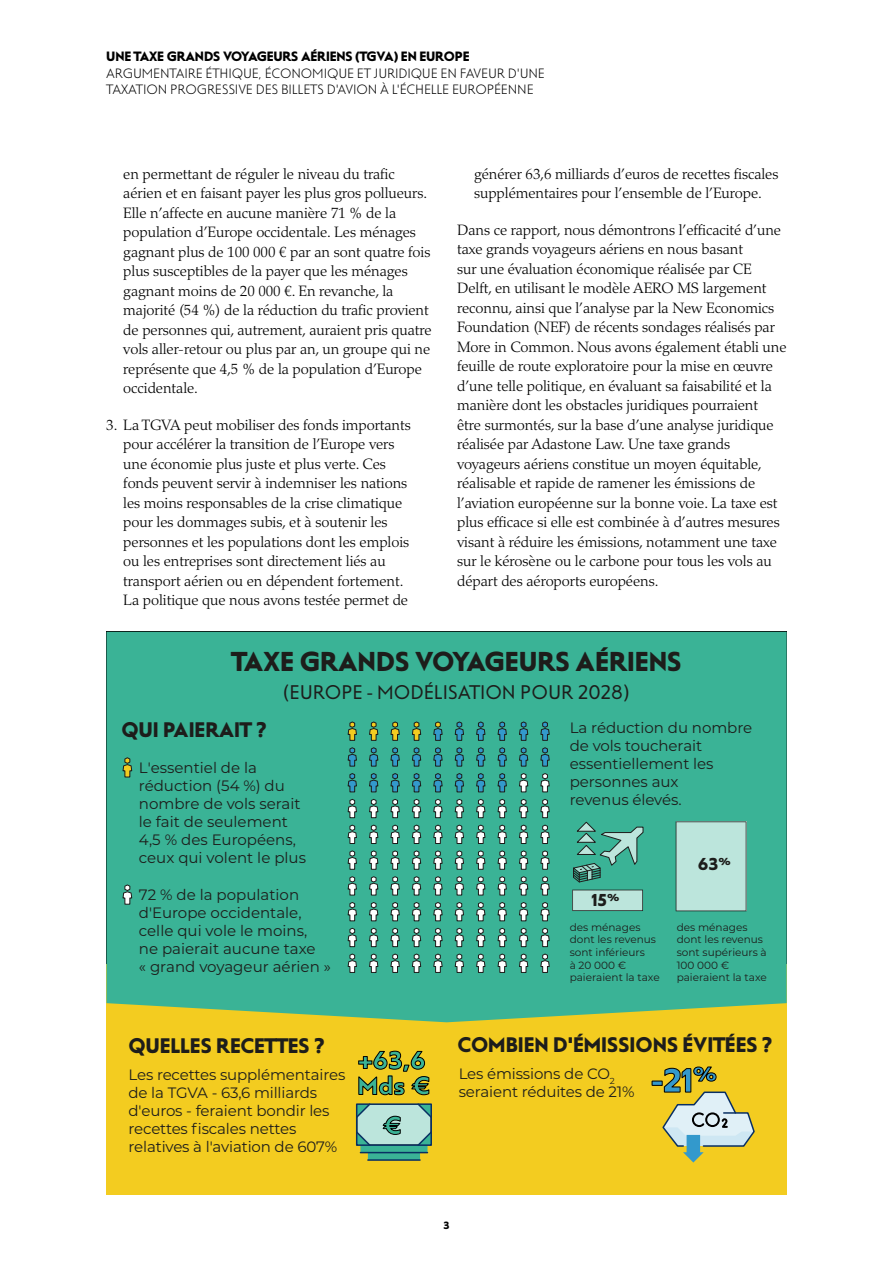
<style>
.page{position:relative;width:893px;height:1263px;background:#fff}
.page>*{position:absolute;margin:0;border:0;box-sizing:border-box;transform-origin:0 0}
.t1{font:33.6px "Steagal Bo";color:#39c}
.t2{font:27.3px "Steagal Bo";color:#1d1d1b}
.t3{font:25.05px/25.5px "Steagal Bo";color:#3ab396}
.t4{font:21px "Steagal Bo";color:#1d1d1b}
.t5{font:19.65px "Steagal Re";color:#1d1d1b}
.t6{font:17.25px "Steagal Bo";color:#1d1d1b}
.BODY{font:300 15px/19.5px "Palatino LT Std";letter-spacing:-.005em;color:#000}
.t7{font:15px/18px "Montserrat";letter-spacing:-.005em;color:#1d1d1b}
.t8{font:13.5px/16.5px "Steagal Li";letter-spacing:-.01em;color:#000}
.t9{font:13.5px "Steagal Bo";letter-spacing:-.01em;color:#000}
.t10{font:10.5px/12.6px "Montserrat";color:#1d1d1b}
.t11{font:10.5px "Steagal Bo";color:#000}
</style>
<div class="page">
<div style="left:107px;top:964px;width:680px;height:231px;background:#f3cc20"></div>
<div style="left:652px;top:1081px;width:10px;height:5px;border:1px solid #000"></div>
<svg style="left:661px;top:1066px;width:94px;height:96px"></svg>
<svg style="left:358px;top:1050px;width:71px;height:45px"></svg>
<hr style="left:368px;top:1159px;width:52px;height:2px;background:#092f63">
<svg style="left:355px;top:1103px;width:77px;height:57px;background:#86b9a8"></svg>
<div style="left:106px;top:632px;width:681px;height:390px;background:#3ab396"></div>
<svg style="left:347px;top:721px;width:10px;height:20px"></svg>
<svg style="left:369px;top:721px;width:10px;height:20px"></svg>
<svg style="left:390px;top:721px;width:10px;height:20px"></svg>
<svg style="left:412px;top:721px;width:10px;height:20px"></svg>
<svg style="left:433px;top:721px;width:10px;height:20px"></svg>
<svg style="left:454px;top:721px;width:10px;height:20px"></svg>
<svg style="left:476px;top:721px;width:10px;height:20px"></svg>
<svg style="left:497px;top:721px;width:10px;height:20px"></svg>
<svg style="left:519px;top:721px;width:10px;height:20px"></svg>
<svg style="left:540px;top:721px;width:10px;height:20px"></svg>
<svg style="left:347px;top:747px;width:10px;height:20px"></svg>
<svg style="left:369px;top:747px;width:10px;height:20px"></svg>
<svg style="left:390px;top:747px;width:10px;height:20px"></svg>
<svg style="left:412px;top:747px;width:10px;height:20px"></svg>
<svg style="left:433px;top:747px;width:10px;height:20px"></svg>
<svg style="left:454px;top:747px;width:10px;height:20px"></svg>
<svg style="left:476px;top:747px;width:10px;height:20px"></svg>
<svg style="left:497px;top:747px;width:10px;height:20px"></svg>
<svg style="left:519px;top:747px;width:10px;height:20px"></svg>
<svg style="left:540px;top:747px;width:10px;height:20px"></svg>
<svg style="left:347px;top:773px;width:10px;height:45px"></svg>
<svg style="left:369px;top:773px;width:10px;height:45px"></svg>
<svg style="left:390px;top:773px;width:10px;height:45px"></svg>
<svg style="left:412px;top:773px;width:10px;height:45px"></svg>
<svg style="left:433px;top:773px;width:10px;height:45px"></svg>
<svg style="left:454px;top:773px;width:10px;height:45px"></svg>
<svg style="left:476px;top:773px;width:10px;height:45px"></svg>
<svg style="left:497px;top:773px;width:10px;height:45px"></svg>
<svg style="left:519px;top:773px;width:10px;height:45px"></svg>
<svg style="left:540px;top:773px;width:10px;height:45px"></svg>
<svg style="left:347px;top:824px;width:10px;height:20px"></svg>
<svg style="left:369px;top:824px;width:10px;height:20px"></svg>
<svg style="left:390px;top:824px;width:10px;height:20px"></svg>
<svg style="left:412px;top:824px;width:10px;height:20px"></svg>
<svg style="left:433px;top:824px;width:10px;height:20px"></svg>
<svg style="left:454px;top:824px;width:10px;height:20px"></svg>
<svg style="left:476px;top:824px;width:10px;height:20px"></svg>
<svg style="left:497px;top:824px;width:10px;height:20px"></svg>
<svg style="left:519px;top:824px;width:10px;height:20px"></svg>
<svg style="left:540px;top:824px;width:10px;height:20px"></svg>
<svg style="left:347px;top:850px;width:10px;height:20px"></svg>
<svg style="left:369px;top:850px;width:10px;height:20px"></svg>
<svg style="left:390px;top:850px;width:10px;height:20px"></svg>
<svg style="left:412px;top:850px;width:10px;height:20px"></svg>
<svg style="left:433px;top:850px;width:10px;height:20px"></svg>
<svg style="left:454px;top:850px;width:10px;height:20px"></svg>
<svg style="left:476px;top:850px;width:10px;height:20px"></svg>
<svg style="left:497px;top:850px;width:10px;height:20px"></svg>
<svg style="left:519px;top:850px;width:10px;height:20px"></svg>
<svg style="left:540px;top:850px;width:10px;height:20px"></svg>
<svg style="left:347px;top:876px;width:10px;height:20px"></svg>
<svg style="left:369px;top:876px;width:10px;height:20px"></svg>
<svg style="left:390px;top:876px;width:10px;height:20px"></svg>
<svg style="left:412px;top:876px;width:10px;height:20px"></svg>
<svg style="left:433px;top:876px;width:10px;height:20px"></svg>
<svg style="left:454px;top:876px;width:10px;height:20px"></svg>
<svg style="left:476px;top:876px;width:10px;height:20px"></svg>
<svg style="left:497px;top:876px;width:10px;height:20px"></svg>
<svg style="left:519px;top:876px;width:10px;height:20px"></svg>
<svg style="left:540px;top:876px;width:10px;height:20px"></svg>
<svg style="left:347px;top:902px;width:10px;height:45px"></svg>
<svg style="left:369px;top:902px;width:10px;height:45px"></svg>
<svg style="left:390px;top:902px;width:10px;height:45px"></svg>
<svg style="left:412px;top:902px;width:10px;height:45px"></svg>
<svg style="left:433px;top:902px;width:10px;height:45px"></svg>
<svg style="left:454px;top:902px;width:10px;height:45px"></svg>
<svg style="left:476px;top:902px;width:10px;height:45px"></svg>
<svg style="left:497px;top:902px;width:10px;height:45px"></svg>
<svg style="left:519px;top:902px;width:10px;height:45px"></svg>
<svg style="left:540px;top:902px;width:10px;height:45px"></svg>
<svg style="left:347px;top:953px;width:10px;height:20px"></svg>
<svg style="left:369px;top:953px;width:10px;height:20px"></svg>
<svg style="left:390px;top:953px;width:10px;height:20px"></svg>
<svg style="left:412px;top:953px;width:10px;height:20px"></svg>
<svg style="left:433px;top:953px;width:10px;height:20px"></svg>
<svg style="left:454px;top:953px;width:10px;height:20px"></svg>
<svg style="left:476px;top:953px;width:10px;height:20px"></svg>
<svg style="left:497px;top:953px;width:10px;height:20px"></svg>
<svg style="left:519px;top:953px;width:10px;height:20px"></svg>
<svg style="left:540px;top:953px;width:10px;height:20px"></svg>
<div style="left:676px;top:821px;width:70px;height:90px;background:#bce5dc"></div>
<svg style="left:572px;top:890px;width:71px;height:21px"></svg>
<svg style="left:572px;top:821px;width:72px;height:62px;background:#4faa94"></svg>
<svg style="left:122px;top:757px;width:11px;height:21px"></svg>
<svg style="left:122px;top:884px;width:11px;height:21px"></svg>
<p class="t9" style="left:106px;top:49px;width:365px">UNE TAXE GRANDS VOYAGEURS AÉRIENS (TGVA) EN EUROPE</p>
<p class="t8" style="left:106px;top:65px;width:440px">ARGUMENTAIRE ÉTHIQUE, ÉCONOMIQUE ET JURIDIQUE EN FAVEUR D'UNE<br>TAXATION PROGRESSIVE DES BILLETS D'AVION À L'ÉCHELLE EUROPÉENNE</p>
<p class="BODY" style="left:123px;top:164px;width:310px">en permettant de réguler le niveau du trafic aérien et en faisant payer les plus gros pollueurs.<br>Elle n’affecte en aucune manière 71 % de la population d’Europe occidentale. Les ménages gagnant plus de 100 000 € par an sont quatre fois plus susceptibles de la payer que les ménages gagnant moins de 20 000 €. En revanche, la majorité (54 %) de la réduction du trafic provient de personnes qui, autrement, auraient pris quatre vols aller-retour ou plus par an, un groupe qui ne représente que 4,5 % de la population d’Europe occidentale.</p>
<p class="BODY" style="left:123px;top:415px;width:289px;text-indent:-17px">3. La TGVA peut mobiliser des fonds importants pour accélérer la transition de l’Europe vers une économie plus juste et plus verte. Ces fonds peuvent servir à indemniser les nations les moins responsables de la crise climatique pour les dommages subis, et à soutenir les personnes et les populations dont les emplois ou les entreprises sont directement liés au transport aérien ou en dépendent fortement.<br>La politique que nous avons testée permet de</p>
<p class="BODY" style="left:474px;top:164px;width:306px">générer 63,6 milliards d’euros de recettes fiscales supplémentaires pour l’ensemble de l’Europe.</p>
<p class="BODY" style="left:457px;top:220px;width:331px">Dans ce rapport, nous démontrons l’efficacité d’une taxe grands voyageurs aériens en nous basant<br>sur une évaluation économique réalisée par CE Delft, en utilisant le modèle AERO MS largement reconnu, ainsi que l’analyse par la New Economics Foundation (NEF) de récents sondages réalisés par More in Common. Nous avons également établi une feuille de route exploratoire pour la mise en œuvre d’une telle politique, en évaluant sa faisabilité et la manière dont les obstacles juridiques pourraient<br>être surmontés, sur la base d’une analyse juridique réalisée par Adastone Law. Une taxe grands voyageurs aériens constitue un moyen équitable, réalisable et rapide de ramener les émissions de l’aviation européenne sur la bonne voie. La taxe est plus efficace si elle est combinée à d’autres mesures visant à réduire les émissions, notamment une taxe sur le kérosène ou le carbone pour tous les vols au départ des aéroports européens.</p>
<h2 class="t2" style="left:232px;top:645px;width:451px">TAXE GRANDS VOYAGEURS AÉRIENS</h2>
<h3 class="t5" style="left:283px;top:681px;width:348px">(EUROPE - MODÉLISATION POUR 2028)</h3>
<h3 class="t4" style="left:122px;top:718px;width:147px">QUI PAIERAIT ?</h3>
<p class="t7" style="left:570px;top:718px;width:184px">La réduction du nombre de vols toucherait essentiellement les personnes aux<br>revenus élevés.</p>
<p class="t7" style="left:139px;top:758px;width:169px">L'essentiel de la réduction (54 %) du nombre de vols serait le fait de seulement<br>4,5 % des Européens, ceux qui volent le plus</p>
<p class="t7" style="left:139px;top:885px;width:194px">72 % de la population d'Europe occidentale, celle qui vole le moins,<br>ne paierait aucune taxe<br>« grand voyageur aérien »</p>
<p class="t6" style="left:698px;top:854px;width:34px">63<sup>%</sup></p>
<p class="t6" style="left:592px;top:890px;width:29px">15<sup>%</sup></p>
<p class="t10" style="left:570px;top:920px;width:92px">des ménages dont les revenus sont inférieurs<br>à 20 000 € paieraient la taxe</p>
<p class="t10" style="left:677px;top:920px;width:92px">des ménages dont les revenus sont supérieurs à<br>100 000 € paieraient la taxe</p>
<h3 class="t4" style="left:129px;top:1033px;width:198px">QUELLES RECETTES ?</h3>
<p class="t7" style="left:129px;top:1065px;width:218px">Les recettes supplémentaires de la TGVA - 63,6 milliards d'euros - feraient bondir les recettes fiscales nettes relatives à l'aviation de 607%</p>
<h3 class="t3" style="left:357px;top:1048px;width:77px">+63,6<br>Mds €</h3>
<h3 class="t3" style="left:382px;top:1113px;width:24px">€</h3>
<h3 class="t4" style="left:457px;top:1033px;width:317px">COMBIEN D'ÉMISSIONS ÉVITÉES ?</h3>
<p class="t7" style="left:459px;top:1064px;width:178px">Les émissions de CO<sub>2 </sub>seraient réduites de 21%</p>
<h1 class="t1" style="left:651px;top:1061px;width:67px">-21<sup>%</sup></h1>
<p class="t11" style="left:443px;top:1219px;width:8px">3</p>
</div>
